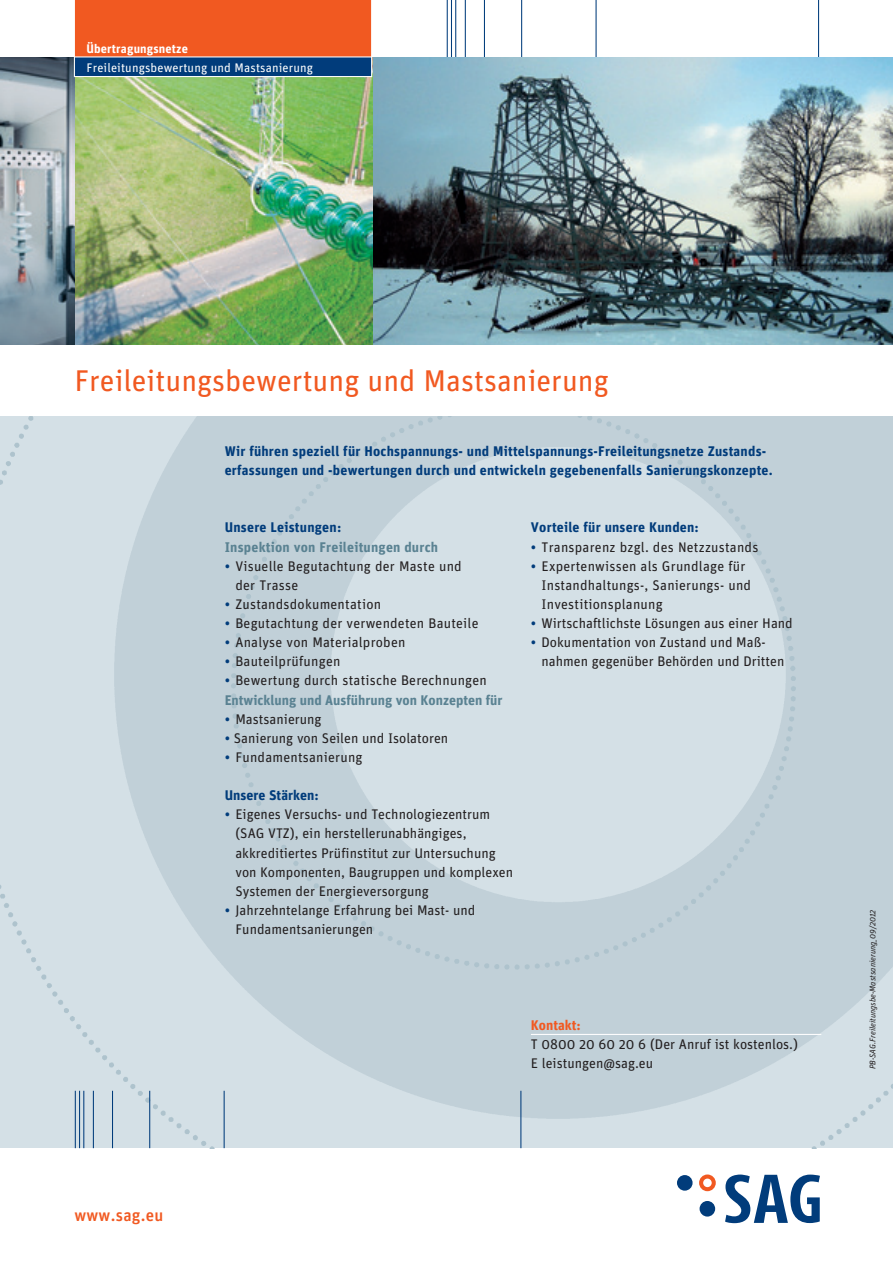
<style>
.page{position:relative;width:893px;height:1263px;background:#fff}
.page>*{position:absolute;margin:0;border:0;box-sizing:border-box;transform-origin:0 0}
.t1{font:30px "Unit";color:#f15921}
.t2{font:500 16.95px "Unit";letter-spacing:.015em;color:#f15921}
.t3{font:13.95px/19.2px "Unit";color:#231f20}
.t4{font:700 13.95px/19.2px "Unit";letter-spacing:.015em;color:#013c7b}
.t5{font:700 13.95px/19.2px "Unit";color:#5a8292}
.t6{font:700 13.95px "Unit";color:#f15921}
.t7{font:12.45px "Unit";letter-spacing:.01em;color:#fff}
.t8{font:700 12.45px "Unit";letter-spacing:.01em;color:#fff}
.t9{font:italic 8.25px "Unit";color:#231f20}
.s1{font-family:"Unit Medium TF";color:#013c7b}
.s2{font-family:"Unit Medium TF";font-weight:400;color:#013c7b}
.s3{font-weight:400;color:#231f20}
</style>
<div class="page">
<hr style="left:818px;top:0;width:1px;height:62px;background:#013c7b">
<hr style="left:521px;top:0;width:1px;height:62px;background:#013c7b">
<hr style="left:596px;top:0;width:1px;height:57px;background:#013c7b">
<hr style="left:447px;top:0;width:1px;height:62px;background:#013c7b">
<hr style="left:451px;top:0;width:1px;height:62px;background:#013c7b">
<hr style="left:455px;top:0;width:1px;height:62px;background:#013c7b">
<hr style="left:465px;top:0;width:1px;height:62px;background:#013c7b">
<hr style="left:484px;top:0;width:1px;height:62px;background:#013c7b">
<img style="left:0;top:417px;width:893px;height:731px">
<img style="left:372px;top:57px;width:521px;height:287px">
<img style="left:74px;top:77px;width:298px;height:267px">
<div style="left:74px;top:0;width:298px;height:57px;background:#f15921"></div>
<div style="left:74px;top:57px;width:298px;height:20px;background:#013c7b"></div>
<hr style="left:74px;top:76px;width:298px;height:1px;background:#fff">
<svg style="left:0;top:57px;width:74px;height:287px;background:#92a1aa"></svg>
<hr style="left:74px;top:0;width:1px;height:77px;background:#fff">
<hr style="left:371px;top:0;width:1px;height:77px;background:#fff">
<svg style="left:699px;top:1174px;width:17px;height:17px"></svg>
<div style="left:677px;top:1175px;width:16px;height:16px;background:#013c7b;border-radius:50%"></div>
<div style="left:700px;top:1201px;width:15px;height:15px;background:#013c7b;border-radius:50%"></div>
<svg style="left:725px;top:1174px;width:95px;height:49px"></svg>
<hr style="left:75px;top:1091px;width:1px;height:57px;background:#013c7b">
<hr style="left:149px;top:1091px;width:1px;height:57px;background:#013c7b">
<hr style="left:224px;top:1091px;width:1px;height:57px;background:#013c7b">
<hr style="left:520px;top:1091px;width:1px;height:57px;background:#013c7b">
<hr style="left:79px;top:1091px;width:1px;height:57px;background:#013c7b">
<hr style="left:83px;top:1091px;width:1px;height:57px;background:#013c7b">
<hr style="left:93px;top:1091px;width:1px;height:57px;background:#013c7b">
<hr style="left:112px;top:1091px;width:1px;height:57px;background:#013c7b">
<hr style="left:74px;top:56px;width:298px;height:1px;background:#fff">
<hr style="left:531px;top:1034px;width:290px;height:1px;background:#fff">
<p class="t8" style="left:87px;top:41px;width:103px">Übertragungsnetze</p>
<p class="t7" style="left:87px;top:60px;width:228px">Freileitungsbewertung und Mastsanierung</p>
<h1 class="t1" style="left:74px;top:363px;width:536px">Freileitungsbewertung und Mastsanierung</h1>
<p class="t4" style="left:225px;top:441px;width:549px">Wir führen speziell für Hochspannungs- und Mittelspannungs-Freileitungsnetze Zustands&shy;erfassungen und -bewertungen durch und entwickeln gegebenenfalls Sanierungskonzepte.</p>
<p class="t2" style="left:74px;top:1205px;width:90px">www.sag.eu</p>
<p class="t4" style="left:225px;top:518px;width:118px">Unsere Leistungen:</p>
<p class="t5" style="left:225px;top:537px;width:215px">Inspektion von Freileitungen durch</p>
<p class="t3" style="left:235px;top:556px;width:228px;text-indent:-11px"><span class="s1">•</span> Visuelle Begutachtung der Maste und der Trasse</p>
<p class="t3" style="left:225px;top:594px;width:158px"><span class="s1">•</span> Zustandsdokumentation</p>
<p class="t3" style="left:225px;top:613px;width:255px"><span class="s1">•</span> Begutachtung der verwendeten Bauteile</p>
<p class="t3" style="left:225px;top:632px;width:182px"><span class="s1">•</span> Analyse von Materialproben</p>
<p class="t3" style="left:225px;top:652px;width:117px"><span class="s1">•</span> Bauteilprüfungen</p>
<p class="t5" style="left:225px;top:671px;width:279px"><span class="s2">•</span> <span class="s3">Bewertung durch statische Berechnungen<br></span>Entwicklung und Ausführung von Konzepten für</p>
<p class="t3" style="left:225px;top:709px;width:98px"><span class="s1">•</span> Mastsanierung</p>
<p class="t3" style="left:225px;top:728px;width:225px"><span class="s1">•</span> Sanierung von Seilen und Isolatoren</p>
<p class="t3" style="left:225px;top:747px;width:139px"><span class="s1">•</span> Fundamentsanierung</p>
<p class="t4" style="left:225px;top:785px;width:96px">Unsere Stärken:</p>
<p class="t3" style="left:235px;top:805px;width:279px;text-indent:-11px"><span class="s1">•</span> Eigenes Versuchs- und Technologiezentrum (SAG VTZ), ein herstellerunabhängiges, akkreditiertes Prüfinstitut zur Untersuchung von Komponenten, Baugruppen und komplexen Systemen der Energieversorgung</p>
<p class="t3" style="left:235px;top:900px;width:242px;text-indent:-11px"><span class="s1">•</span> Jahrzehntelange Erfahrung bei Mast- und<br>Fundamentsanierungen</p>
<p class="t4" style="left:531px;top:518px;width:170px">Vorteile für unsere Kunden:</p>
<p class="t3" style="left:531px;top:537px;width:229px"><span class="s1">•</span> Transparenz bzgl. des Netzzustands</p>
<p class="t3" style="left:541px;top:556px;width:211px;text-indent:-11px"><span class="s1">•</span> Expertenwissen als Grundlage für<br>Instandhaltungs-, Sanierungs- und<br>Investitionsplanung</p>
<p class="t3" style="left:531px;top:613px;width:263px"><span class="s1">•</span> Wirtschaftlichste Lösungen aus einer Hand</p>
<p class="t3" style="left:541px;top:632px;width:244px;text-indent:-11px"><span class="s1">•</span> Dokumentation von Zustand und Maß&shy;nahmen gegenüber Behörden und Dritten</p>
<p class="t6" style="left:531px;top:1016px;width:52px">Kontakt:</p>
<p class="t3" style="left:531px;top:1034px;width:269px">T 0800 20 60 20 6 (Der Anruf ist kostenlos.)<br>E leistungen@sag.eu</p>
<p class="t9" style="left:868px;top:1069px;width:161px;rotate:-90deg">PB-SAG.Freileitungsbe-Mastsanierung_09/2012</p>
</div>
